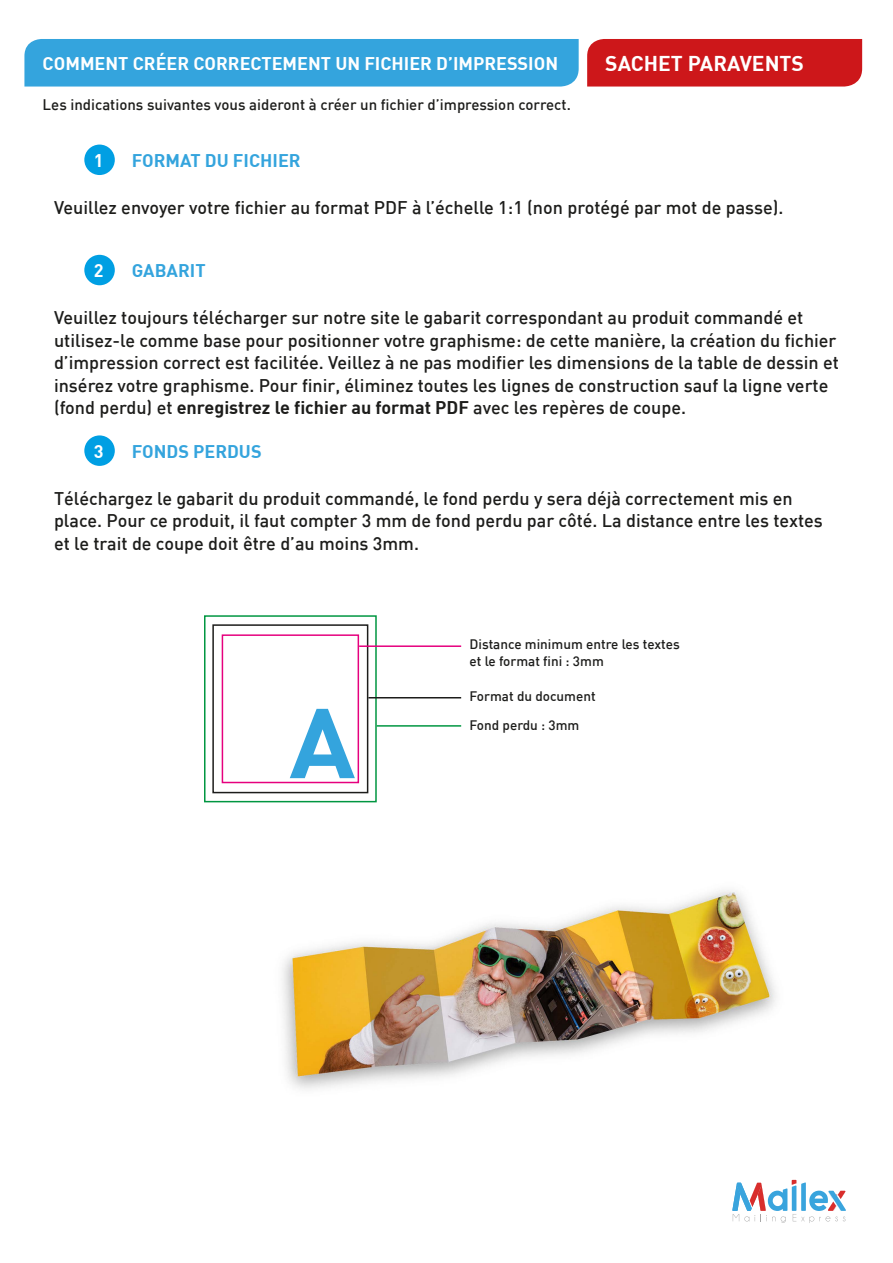
<style>
.page{position:relative;width:893px;height:1263px;background:#fff}
.page>*{position:absolute;margin:0;border:0;box-sizing:border-box;transform-origin:0 0}
.t1{font:700 21px "DIN";color:#fff}
.t2{font:500 18px/22.5px "DIN";color:#1d1d1b}
.t3{font:700 18px "DIN";color:#fff}
.t4{font:700 18px "DIN";color:#34a4dd}
.t5{font:500 15px "DIN";color:#1d1d1b}
.t6{font:500 13.5px/16.5px "DIN";color:#1d1d1b}
.s1{font-weight:700}
</style>
<div class="page">
<div style="left:24px;top:39px;width:555px;height:48px;background:#34a4dd"></div>
<div style="left:587px;top:39px;width:275px;height:48px;background:#cd171a"></div>
<svg style="left:732px;top:1180px;width:114px;height:43px"></svg>
<div style="left:84px;top:145px;width:31px;height:30px;background:#009fe3;border-radius:50%"></div>
<div style="left:84px;top:255px;width:31px;height:30px;background:#009fe3;border-radius:50%"></div>
<div style="left:84px;top:435px;width:31px;height:31px;background:#009fe3;border-radius:50%"></div>
<svg style="left:290px;top:709px;width:65px;height:69px"></svg>
<div style="left:212px;top:624px;width:156px;height:169px;border:2px solid #1d1d1b"></div>
<div style="left:204px;top:615px;width:173px;height:187px;border:2px solid #009641"></div>
<div style="left:222px;top:634px;width:137px;height:149px;border:2px solid #e6007e"></div>
<hr style="left:377px;top:725px;width:84px;height:2px;background:#009641">
<hr style="left:368px;top:697px;width:93px;height:1px;background:#1d1d1b">
<hr style="left:359px;top:645px;width:102px;height:2px;background:#e6007e">
<img style="left:282px;top:890px;width:494px;height:199px">
<p class="t3" style="left:43px;top:52px;width:517px">COMMENT CRÉER CORRECTEMENT UN FICHIER D’IMPRESSION</p>
<p class="t1" style="left:605px;top:50px;width:200px">SACHET PARAVENTS</p>
<p class="t5" style="left:43px;top:95px;width:530px">Les indications suivantes vous aideront à créer un fichier d’impression correct.</p>
<p class="t3" style="left:94px;top:149px;width:11px">1</p>
<p class="t4" style="left:132px;top:149px;width:170px">FORMAT DU FICHIER</p>
<p class="t2" style="left:54px;top:196px;width:731px">Veuillez envoyer votre fichier au format PDF à l’échelle 1:1 (non protégé par mot de passe).</p>
<p class="t3" style="left:94px;top:259px;width:11px">2</p>
<p class="t4" style="left:132px;top:259px;width:75px">GABARIT</p>
<p class="t2" style="left:54px;top:306px;width:786px">Veuillez toujours télécharger sur notre site le gabarit correspondant au produit commandé et utilisez-le comme base pour positionner votre graphisme: de cette manière, la création du fichier d’impression correct est facilitée. Veillez à ne pas modifier les dimensions de la table de dessin et insérez votre graphisme. Pour finir, éliminez toutes les lignes de construction sauf la ligne verte (fond perdu) et <span class="s1">enregistrez le fichier au format PDF</span> avec les repères de coupe.</p>
<p class="t3" style="left:94px;top:440px;width:11px">3</p>
<p class="t4" style="left:132px;top:440px;width:131px">FONDS PERDUS</p>
<p class="t2" style="left:54px;top:487px;width:770px">Téléchargez le gabarit du produit commandé, le fond perdu y sera déjà correctement mis en place. Pour ce produit, il faut compter 3 mm de fond perdu par côté. La distance entre les textes et le trait de coupe doit être d’au moins 3mm.</p>
<p class="t6" style="left:470px;top:636px;width:212px">Distance minimum entre les textes et le format fini : 3mm</p>
<p class="t6" style="left:470px;top:687px;width:128px">Format du document</p>
<p class="t6" style="left:470px;top:717px;width:111px">Fond perdu : 3mm</p>
</div>
